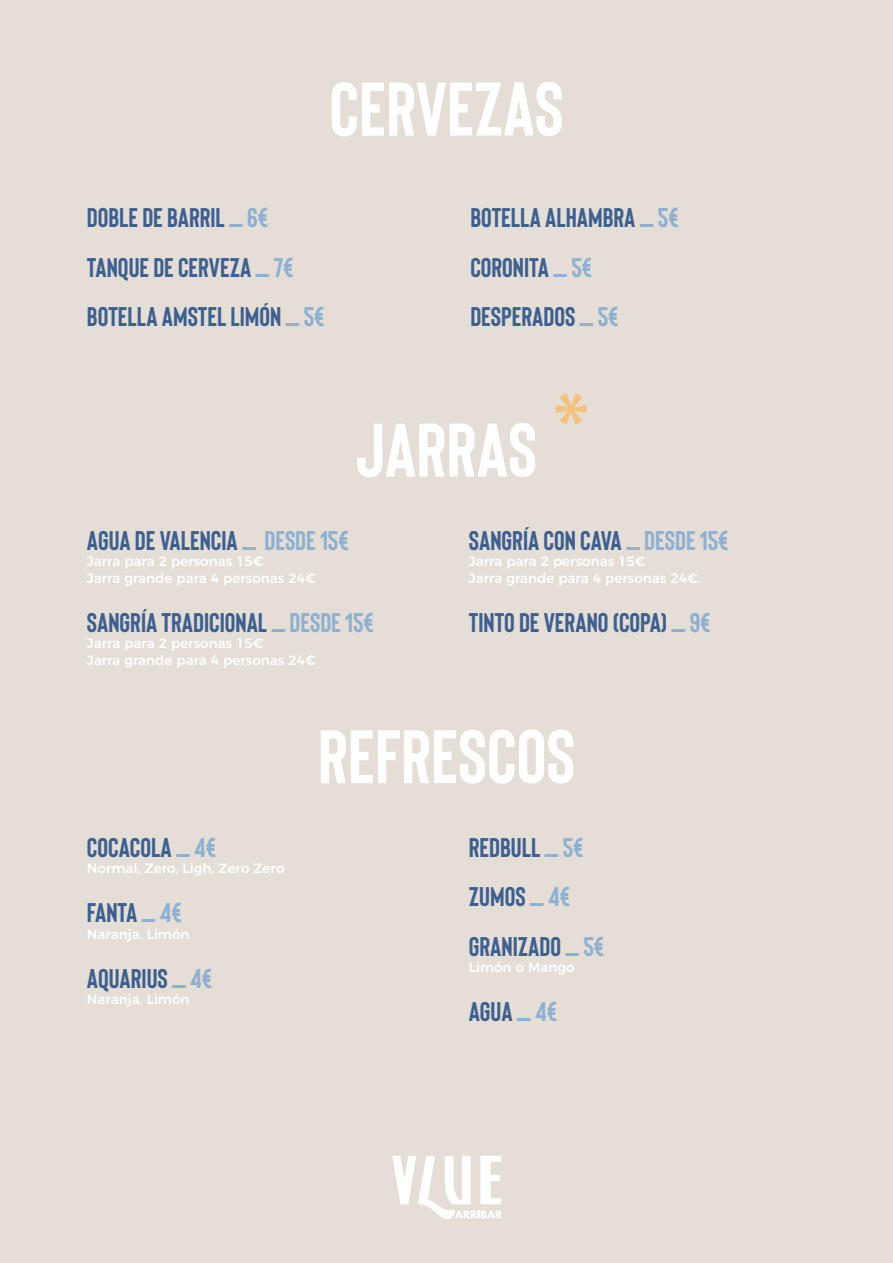
<style>
.page{position:relative;width:893px;height:1263px;background:#e4ded7}
.page>*{position:absolute;margin:0;border:0;box-sizing:border-box;transform-origin:0 0}
.t1{font:700 75.6px "Bison";color:#fff}
.t2{font:700 27px/49.5px "Bison";color:#3d6090}
.t3{font:500 13.5px/16.2px "Montserrat";color:#fff}
.s1{color:#8fb0d1}
</style>
<div class="page">
<svg style="left:392px;top:1156px;width:110px;height:63px"></svg>
<svg style="left:556px;top:393px;width:31px;height:32px"></svg>
<h1 class="t1" style="left:329px;top:68px;width:236px">CERVEZAS</h1>
<p class="t2" style="left:87px;top:193px;width:240px">DOBLE DE BARRIL <span class="s1">_ 6€<br></span>TANQUE DE CERVEZA <span class="s1">_ 7€<br></span>BOTELLA AMSTEL LIMÓN <span class="s1">_ 5€</span></p>
<p class="t2" style="left:470px;top:193px;width:210px">BOTELLA ALHAMBRA <span class="s1">_ 5€<br></span>CORONITA <span class="s1">_ 5€<br></span>DESPERADOS <span class="s1">_ 5€</span></p>
<h1 class="t1" style="left:356px;top:409px;width:182px">JARRAS</h1>
<p class="t2" style="left:87px;top:516px;width:264px">AGUA DE VALENCIA <span class="s1">_ DESDE 15€</span></p>
<p class="t3" style="left:87px;top:552px;width:230px">Jarra para 2 personas 15€<br>Jarra grande para 4 personas 24€</p>
<p class="t2" style="left:87px;top:598px;width:289px">SANGRÍA TRADICIONAL <span class="s1">_ DESDE 15€</span></p>
<p class="t3" style="left:87px;top:634px;width:230px">Jarra para 2 personas 15€<br>Jarra grande para 4 personas 24€</p>
<p class="t2" style="left:469px;top:516px;width:261px">SANGRÍA CON CAVA <span class="s1">_ DESDE 15€</span></p>
<p class="t3" style="left:469px;top:552px;width:233px">Jarra para 2 personas 15€<br>Jarra grande para 4 personas 24€.</p>
<p class="t2" style="left:469px;top:598px;width:244px">TINTO DE VERANO (COPA) <span class="s1">_ 9€</span></p>
<p class="t2" style="left:87px;top:823px;width:131px">COCACOLA <span class="s1">_ 4€</span></p>
<p class="t3" style="left:87px;top:859px;width:199px">Normal, Zero, Ligh, Zero Zero</p>
<p class="t2" style="left:87px;top:888px;width:97px">FANTA <span class="s1">_ 4€</span></p>
<p class="t3" style="left:87px;top:925px;width:104px">Naranja, Limón</p>
<p class="t2" style="left:87px;top:954px;width:127px">AQUARIUS <span class="s1">_ 4€</span></p>
<p class="t3" style="left:87px;top:990px;width:104px">Naranja, Limón</p>
<h1 class="t1" style="left:318px;top:715px;width:259px">REFRESCOS</h1>
<p class="t2" style="left:469px;top:823px;width:137px">REDBULL <span class="s1">_ 5€<br></span>ZUMOS <span class="s1">_ 4€<br></span>GRANIZADO <span class="s1">_ 5€</span></p>
<p class="t3" style="left:469px;top:958px;width:107px">Limón o Mango</p>
<p class="t2" style="left:469px;top:987px;width:90px">AGUA <span class="s1">_ 4€</span></p>
</div>
